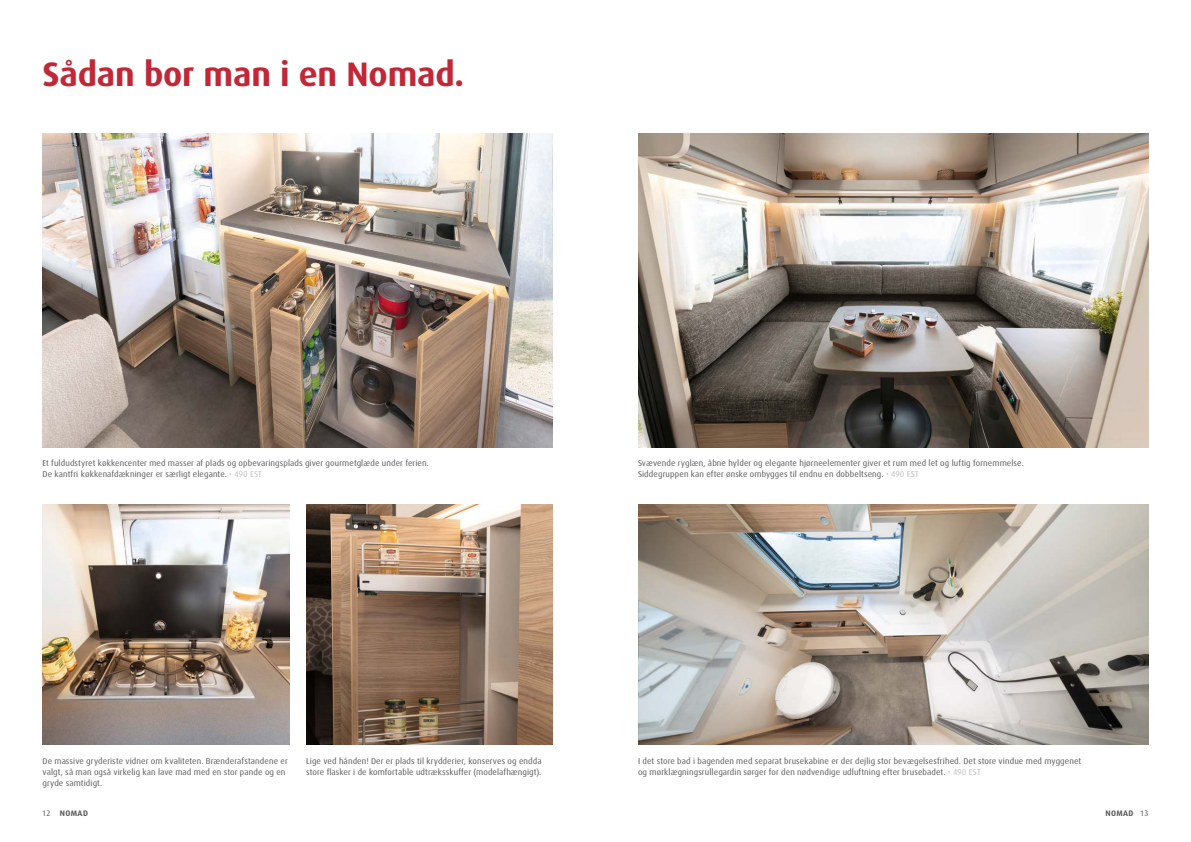
<style>
.page{position:relative;width:1191px;height:842px;background:#fff}
.page>*{position:absolute;margin:0;border:0;box-sizing:border-box;transform-origin:0 0}
.t1{font:700 34px "Dax Pro";letter-spacing:-.005em;color:#c12736}
.t2{font:8.5px/11px "Dax Pro";letter-spacing:.015em;color:#58595b}
.t3{font:700 8px "Dax Pro";letter-spacing:.045em;color:#58595b}
.s1{color:#bcbec0}
.s2{font-weight:400}
</style>
<div class="page">
<img style="left:306px;top:505px;width:247px;height:239px">
<img style="left:43px;top:505px;width:246px;height:239px">
<img style="left:42px;top:133px;width:511px;height:315px">
<img style="left:638px;top:133px;width:510px;height:315px">
<img style="left:638px;top:505px;width:510px;height:239px">
<h1 class="t1" style="left:42px;top:52px;width:423px">Sådan bor man i en Nomad.</h1>
<p class="t2" style="left:42px;top:458px;width:388px">Et fuldudstyret køkkencenter med masser af plads og opbevaringsplads giver gourmetglæde under ferien.<br>De kantfri køkkenafdækninger er særligt elegante. <span class="s1">• 490 EST</span></p>
<p class="t2" style="left:638px;top:458px;width:387px">Svævende ryglæn, åbne hylder og elegante hjørneelementer giver et rum med let og luftig fornemmelse.<br>Siddegruppen kan efter ønske ombygges til endnu en dobbeltseng. <span class="s1">• 490 EST</span></p>
<p class="t2" style="left:42px;top:755px;width:247px">De massive gryderiste vidner om kvaliteten. Brænderafstandene er valgt, så man også virkelig kan lave mad med en stor pande og en gryde samtidigt.</p>
<p class="t2" style="left:306px;top:755px;width:237px">Lige ved hånden! Der er plads til krydderier, konserves og endda store flasker i de komfortable udtræksskuffer (modelafhængigt).</p>
<p class="t2" style="left:638px;top:755px;width:445px">I det store bad i bagenden med separat brusekabine er der dejlig stor bevægelsesfrihed. Det store vindue med myggenet og mørklægningsrullegardin sørger for den nødvendige udluftning efter brusebadet. <span class="s1">• 490 EST</span></p>
<p class="t3" style="left:42px;top:808px;width:47px"><span class="s2">12</span> NOMAD</p>
<p class="t3" style="left:1105px;top:808px;width:44px">NOMAD <span class="s2">13</span></p>
</div>
